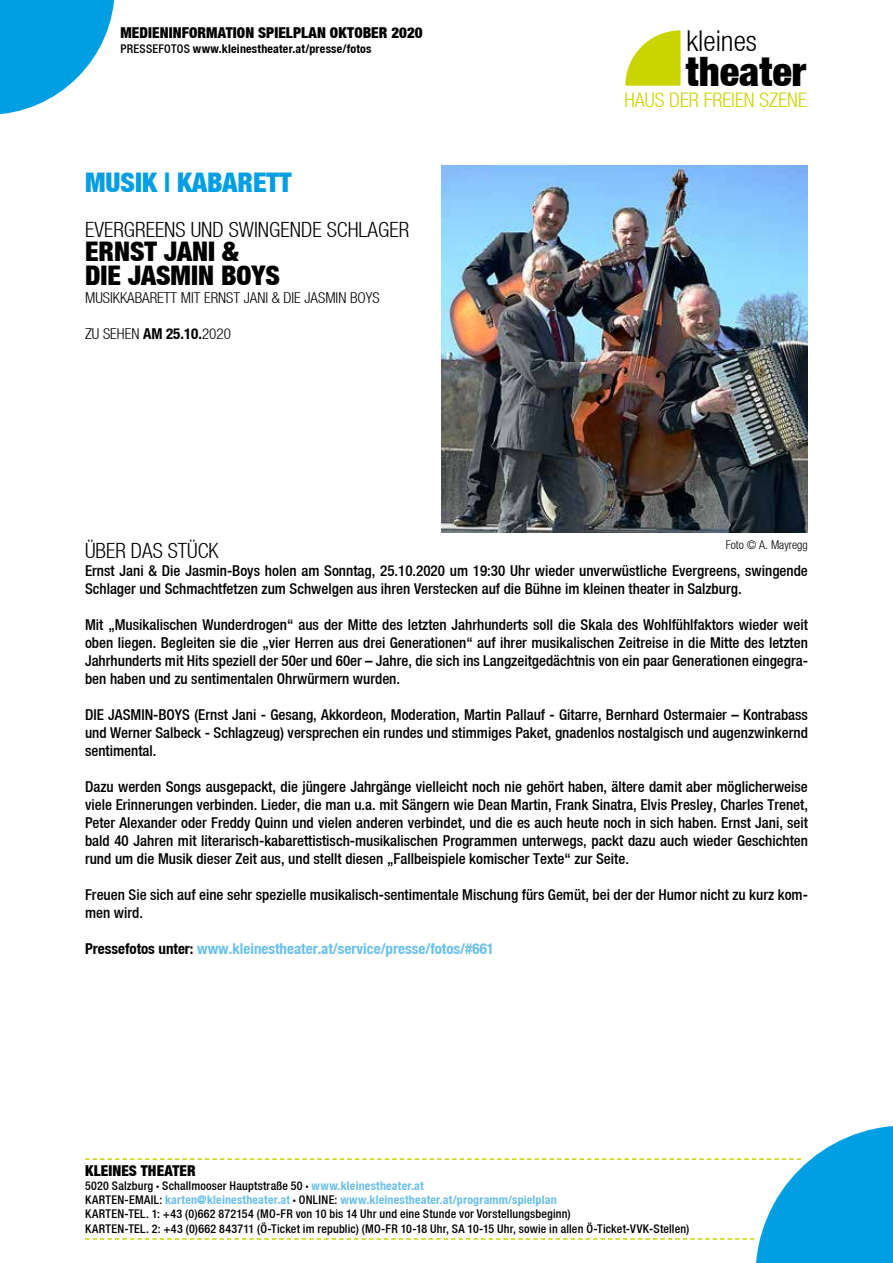
<style>
.page{position:relative;width:893px;height:1263px;background:#fff}
.page>*{position:absolute;margin:0;border:0;box-sizing:border-box;transform-origin:0 0}
.t1{font:40.5px "Helvetica Neue Black Cond";color:#000}
.t2{font:28.65px "Helvetica Neue Light Cond";color:#000}
.t3{font:27px/24px "Helvetica Neue Black Cond";color:#000}
.t4{font:27px "Helvetica Neue Black Cond";color:#009ee3}
.t5{font:21px "Helvetica Neue Light Cond";color:#000}
.t6{font:20.1px "Helvetica Neue Light Cond";color:#cad400}
.t7{font:15px/18px "Helvetica Neue Medium Cond";color:#000;text-align:justify}
.t8{font:15px "Helvetica Neue Bold Cond";color:#6bc0ec}
.t9{font:15px "Helvetica Neue Light Cond";color:#000}
.t10{font:15px "Helvetica Neue Black Cond";letter-spacing:.005em;color:#000}
.t11{font:12px/14.2px "Helvetica Neue Medium Cond";letter-spacing:.015em;color:#000}
.t12{font:12px "Helvetica Neue Bold Cond";letter-spacing:.015em;color:#6bc0ec}
.t13{font:12px "Helvetica Neue Bold Cond";letter-spacing:.015em;color:#000}
.t14{font:12px "Helvetica Neue Light Cond";color:#000}
.s1{font-family:"Helvetica Neue Medium Cond"}
.s2{font-family:"Helvetica Neue Bold Cond"}
.s3{color:#000}
.s4{font-family:"Helvetica Neue Black Cond"}
.s5{font-family:"Helvetica Neue Bold Cond";color:#6bc0ec}
.s6{font-family:"Helvetica Neue Medium Cond";color:#000}
.s7{font-family:"Helvetica Neue Black Cond";color:#000}
</style>
<div class="page">
<svg style="left:625px;top:30px;width:56px;height:56px"></svg>
<svg style="left:85px;top:1126px;width:808px;height:137px"></svg>
<svg style="left:0;top:0;width:114px;height:114px"></svg>
<img style="left:442px;top:166px;width:366px;height:366px">
<p class="t10" style="left:120px;top:24px;width:304px">MEDIENINFORMATION SPIELPLAN OKTOBER 2020</p>
<p class="t13" style="left:120px;top:41px;width:252px"><span class="s1">PRESSEFOTOS</span> www.kleinestheater.at/presse/fotos</p>
<h3 class="t4" style="left:85px;top:166px;width:208px">MUSIK | KABARETT</h3>
<h3 class="t5" style="left:85px;top:217px;width:326px">EVERGREENS UND SWINGENDE SCHLAGER</h3>
<h3 class="t3" style="left:85px;top:239px;width:197px">ERNST JANI &amp;<br>DIE JASMIN BOYS</h3>
<p class="t9" style="left:85px;top:289px;width:296px">MUSIKKABARETT MIT ERNST JANI &amp; DIE JASMIN BOYS</p>
<p class="t9" style="left:85px;top:325px;width:147px">ZU SEHEN <span class="s2">AM 25.10.</span>2020</p>
<h2 class="t2" style="left:686px;top:25px;width:72px">kleines</h2>
<h1 class="t1" style="left:686px;top:46px;width:122px">theater</h1>
<h3 class="t6" style="left:624px;top:88px;width:184px">HAUS DER FREIEN SZENE</h3>
<h3 class="t5" style="left:85px;top:538px;width:135px">ÜBER DAS STÜCK</h3>
<p class="t7" style="left:85px;top:561px;width:724px">Ernst Jani &amp; Die Jasmin-Boys holen am Sonntag, 25.10.2020 um 19:30 Uhr wieder unverwüstliche Evergreens, swingende<br>Schlager und Schmachtfetzen zum Schwelgen aus ihren Verstecken auf die Bühne im kleinen theater in Salzburg.</p>
<p class="t7" style="left:85px;top:615px;width:724px">Mit „Musikalischen Wunderdrogen“ aus der Mitte des letzten Jahrhunderts soll die Skala des Wohlfühlfaktors wieder weit oben liegen. Begleiten sie die „vier Herren aus drei Generationen“ auf ihrer musikalischen Zeitreise in die Mitte des letzten Jahrhunderts mit Hits speziell der 50er und 60er – Jahre, die sich ins Langzeitgedächtnis von ein paar Generationen eingegra&shy;ben haben und zu sentimentalen Ohrwürmern wurden.</p>
<p class="t7" style="left:85px;top:705px;width:724px">DIE JASMIN-BOYS (Ernst Jani - Gesang, Akkordeon, Moderation, Martin Pallauf - Gitarre, Bernhard Ostermaier – Kontrabass und Werner Salbeck - Schlagzeug) versprechen ein rundes und stimmiges Paket, gnadenlos nostalgisch und augenzwinkernd sentimental.</p>
<p class="t7" style="left:85px;top:777px;width:724px">Dazu werden Songs ausgepackt, die jüngere Jahrgänge vielleicht noch nie gehört haben, ältere damit aber möglicherweise viele Erinnerungen verbinden. Lieder, die man u.a. mit Sängern wie Dean Martin, Frank Sinatra, Elvis Presley, Charles Trenet, Peter Alexander oder Freddy Quinn und vielen anderen verbindet, und die es auch heute noch in sich haben. Ernst Jani, seit bald 40 Jahren mit literarisch-kabarettistisch-musikalischen Programmen unterwegs, packt dazu auch wieder Geschichten rund um die Musik dieser Zeit aus, und stellt diesen „Fallbeispiele komischer Texte“ zur Seite.</p>
<p class="t7" style="left:85px;top:885px;width:724px">Freuen Sie sich auf eine sehr spezielle musikalisch-sentimentale Mischung fürs Gemüt, bei der der Humor nicht zu kurz kom&shy;men wird.</p>
<p class="t8" style="left:85px;top:939px;width:410px"><span class="s3">Pressefotos unter:</span> www.kleinestheater.at/service/presse/fotos/#661</p>
<p class="t14" style="left:726px;top:538px;width:84px">Foto © A. Mayregg</p>
<p class="t10" style="left:85px;top:1161px;width:112px">KLEINES THEATER</p>
<p class="t11" style="left:85px;top:1178px;width:340px">5020 Salzburg <span class="s4">·</span> Schallmooser Hauptstraße 50 <span class="s4">·</span> <span class="s5">www.kleinestheater.at</span></p>
<p class="t12" style="left:85px;top:1192px;width:473px"><span class="s6">KARTEN-EMAIL:</span> karten@kleinestheater.at <span class="s7">·</span> <span class="s6">ONLINE:</span> www.kleinestheater.at/programm/spielplan</p>
<p class="t11" style="left:85px;top:1207px;width:606px">KARTEN-TEL. 1: +43 (0)662 872154 (MO-FR von 10 bis 14 Uhr und eine Stunde vor Vorstellungsbeginn)<br>KARTEN-TEL. 2: +43 (0)662 843711 (Ö-Ticket im republic) (MO-FR 10-18 Uhr, SA 10-15 Uhr, sowie in allen Ö-Ticket-VVK-Stellen)</p>
</div>
